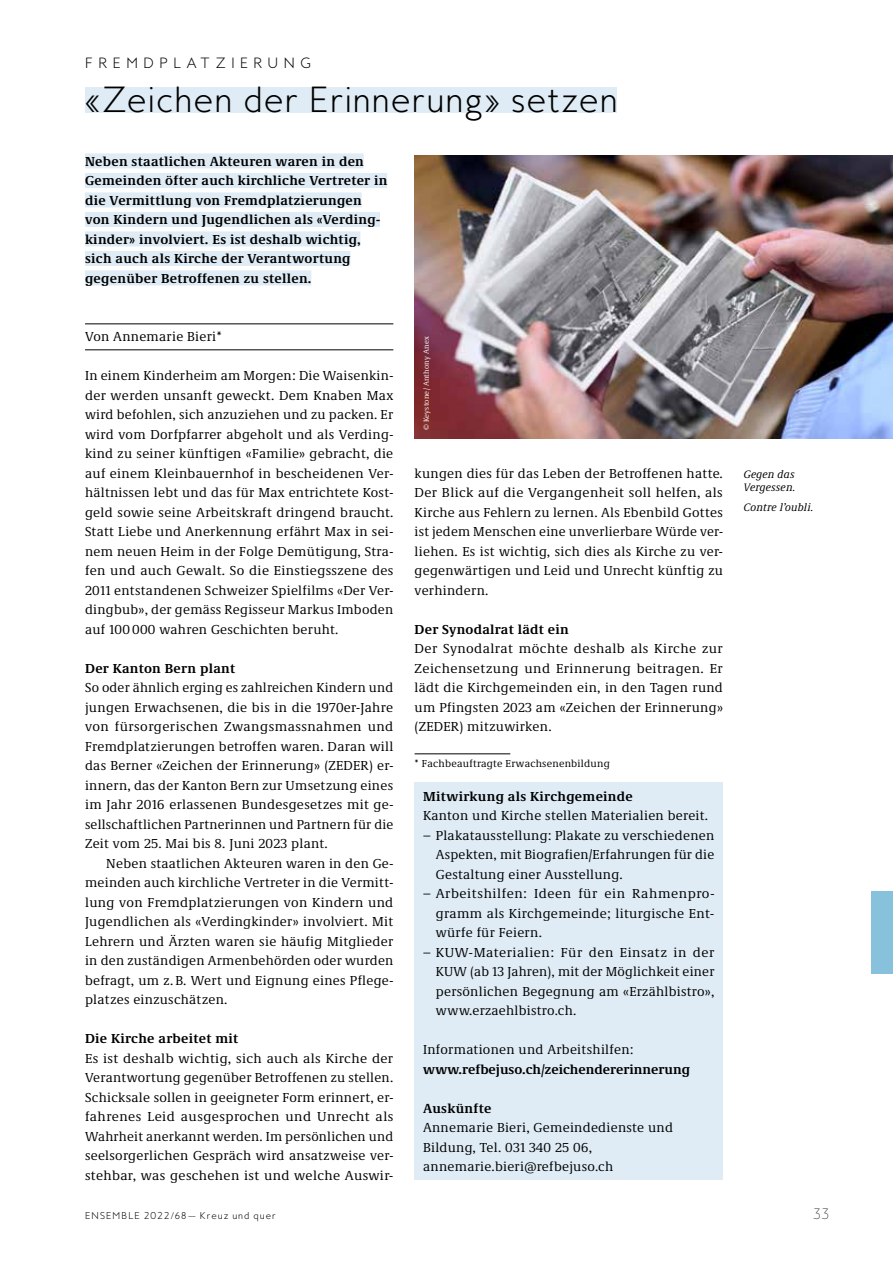
<style>
.page{position:relative;width:893px;height:1263px;background:#fff}
.page>*{position:absolute;margin:0;border:0;box-sizing:border-box;transform-origin:0 0}
.t1{font:300 33px "MB Empire";letter-spacing:.03em;color:#000}
.t2{font:13.5px/19.5px "Demos Next Pro";letter-spacing:.02em;color:#000;text-align:justify}
.t3{font:700 13.5px/19.5px "Demos Next Pro";letter-spacing:.02em;color:#000}
.t4{font:700 13.5px "Demos Next Pro";color:#000}
.t5{font:13.5px "Demos Next Pro";letter-spacing:.04em;color:#000}
.t6{font:300 13.5px "MB Empire";letter-spacing:.4em;color:#000}
.t7{font:100 13.5px "MB Empire";color:#000}
.t8{font:italic 11.25px/13.5px "Demos Next Pro";letter-spacing:.02em;color:#000}
.t9{font:10.5px "Demos Next Pro";letter-spacing:.02em;color:#000}
.t10{font:300 9px "MB Empire";letter-spacing:.115em;color:#000}
.t11{font:7.5px "Demos Next Pro";letter-spacing:.02em;color:#fff}
</style>
<div class="page">
<div style="left:85px;top:153px;width:279px;height:15px;background:#dfecf5"></div>
<div style="left:85px;top:173px;width:302px;height:15px;background:#dfecf5"></div>
<div style="left:85px;top:192px;width:277px;height:15px;background:#dfecf5"></div>
<div style="left:85px;top:212px;width:295px;height:15px;background:#dfecf5"></div>
<div style="left:85px;top:231px;width:275px;height:15px;background:#dfecf5"></div>
<div style="left:85px;top:251px;width:265px;height:15px;background:#dfecf5"></div>
<div style="left:85px;top:270px;width:226px;height:15px;background:#dfecf5"></div>
<hr style="left:85px;top:324px;width:308px;height:1px;background:#000">
<hr style="left:85px;top:350px;width:308px;height:1px;background:#000">
<div style="left:85px;top:87px;width:532px;height:25px;background:#dfecf5"></div>
<hr style="left:415px;top:753px;width:95px;height:1px;background:#000">
<div style="left:415px;top:782px;width:308px;height:398px;background:#dfecf5"></div>
<img style="left:415px;top:155px;width:478px;height:284px">
<div style="left:872px;top:891px;width:21px;height:83px;background:#87c1db"></div>
<p class="t6" style="left:85px;top:54px;width:228px">FREMDPLATZIERUNG</p>
<h1 class="t1" style="left:85px;top:78px;width:534px">«Zeichen der Erinnerung» setzen</h1>
<p class="t3" style="left:85px;top:150px;width:304px">Neben staatlichen Akteuren waren in den Gemeinden öfter auch kirchliche Vertreter in die Vermittlung von Fremdplatzierungen von Kindern und Jugendlichen als «Verding&shy;kinder» involviert. Es ist deshalb wichtig, sich auch als Kirche der Verantwortung gegenüber Betroffenen zu stellen.</p>
<p class="t2" style="left:85px;top:326px;width:138px">Von Annemarie Bieri*</p>
<p class="t2" style="left:85px;top:365px;width:310px">In einem Kinderheim am Morgen: Die Waisenkin&shy;der werden unsanft geweckt. Dem Knaben Max wird befohlen, sich anzuziehen und zu packen. Er wird vom Dorfpfarrer abgeholt und als Verding&shy;kind zu seiner künftigen «Familie» gebracht, die auf einem Kleinbauernhof in bescheidenen Ver&shy;hältnissen lebt und das für Max entrichtete Kost&shy;geld sowie seine Arbeitskraft dringend braucht.<br>Statt Liebe und Anerkennung erfährt Max in sei&shy;nem neuen Heim in der Folge Demütigung, Stra&shy;fen und auch Gewalt. So die Einstiegsszene des 2011 entstandenen Schweizer Spielfilms «Der Ver&shy;dingbub», der gemäss Regisseur Markus Imboden auf 100 000 wahren Geschichten beruht.</p>
<p class="t3" style="left:85px;top:657px;width:152px">Der Kanton Bern plant</p>
<p class="t2" style="left:85px;top:677px;width:310px">So oder ähnlich erging es zahlreichen Kindern und jungen Erwachsenen, die bis in die 1970er-Jahre von fürsorgerischen Zwangsmassnahmen und Fremdplatzierungen betroffen waren. Daran will das Berner «Zeichen der Erinnerung» (ZEDER) er&shy;innern, das der Kanton Bern zur Umsetzung eines im Jahr 2016 erlassenen Bundesgesetzes mit ge&shy;sellschaftlichen Partnerinnen und Partnern für die Zeit vom 25. Mai bis 8. Juni 2023 plant.</p>
<p class="t2" style="left:85px;top:853px;width:310px;text-indent:21px">Neben staatlichen Akteuren waren in den Ge&shy;meinden auch kirchliche Vertreter in die Vermitt&shy;lung von Fremdplatzierungen von Kindern und Jugendlichen als «Verdingkinder» involviert. Mit Lehrern und Ärzten waren sie häufig Mitglieder in den zuständigen Armenbehörden oder wurden befragt, um z. B. Wert und Eignung eines Pflege&shy;platzes einzuschätzen.</p>
<p class="t3" style="left:85px;top:1028px;width:155px">Die Kirche arbeitet mit</p>
<p class="t2" style="left:85px;top:1048px;width:310px">Es ist deshalb wichtig, sich auch als Kirche der Verantwortung gegenüber Betroffenen zu stellen.<br>Schicksale sollen in geeigneter Form erinnert, er&shy;fahrenes Leid ausgesprochen und Unrecht als Wahrheit anerkannt werden. Im persönlichen und seelsorgerlichen Gespräch wird ansatzweise ver&shy;stehbar, was geschehen ist und welche Auswir-</p>
<p class="t11" style="left:421px;top:430px;width:95px;rotate:-90deg">© Keystone / Anthony Anex</p>
<p class="t2" style="left:415px;top:463px;width:310px">kungen dies für das Leben der Betroffenen hatte.<br>Der Blick auf die Vergangenheit soll helfen, als Kirche aus Fehlern zu lernen. Als Ebenbild Gottes ist jedem Menschen eine unverlierbare Würde ver&shy;liehen. Es ist wichtig, sich dies als Kirche zu ver&shy;gegenwärtigen und Leid und Unrecht künftig zu verhindern.</p>
<p class="t3" style="left:415px;top:618px;width:156px">Der Synodalrat lädt ein</p>
<p class="t2" style="left:415px;top:638px;width:310px">Der Synodalrat möchte deshalb als Kirche zur Zeichensetzung und Erinnerung beitragen. Er lädt die Kirchgemeinden ein, in den Tagen rund um Pfingsten 2023 am «Zeichen der Erinnerung» (ZEDER) mitzuwirken.</p>
<p class="t9" style="left:415px;top:756px;width:197px">* Fachbeauftragte Erwachsenenbildung</p>
<p class="t3" style="left:423px;top:785px;width:211px">Mitwirkung als Kirchgemeinde</p>
<p class="t2" style="left:423px;top:805px;width:287px">Kanton und Kirche stellen Materialien bereit.</p>
<p class="t2" style="left:423px;top:825px;width:293px">− Plakatausstellung: Plakate zu verschiedenen</p>
<p class="t2" style="left:436px;top:844px;width:280px">Aspekten, mit Biografien/Erfahrungen für die</p>
<p class="t2" style="left:436px;top:864px;width:188px">Gestaltung einer Ausstellung.</p>
<p class="t5" style="left:423px;top:884px;width:293px">− Arbeitshilfen: Ideen für ein Rahmenpro-</p>
<p class="t2" style="left:436px;top:903px;width:280px">gramm als Kirchgemeinde; liturgische Ent-</p>
<p class="t2" style="left:436px;top:922px;width:108px">würfe für Feiern.</p>
<p class="t2" style="left:423px;top:942px;width:293px">− KUW-Materialien: Für den Einsatz in der</p>
<p class="t2" style="left:436px;top:961px;width:280px">KUW (ab 13 Jahren), mit der Möglichkeit einer</p>
<p class="t2" style="left:436px;top:981px;width:280px">persönlichen Begegnung am «Erzählbistro»,</p>
<p class="t2" style="left:436px;top:1000px;width:142px">www.erzaehlbistro.ch.</p>
<p class="t2" style="left:423px;top:1039px;width:212px">Informationen und Arbeitshilfen:</p>
<p class="t4" style="left:423px;top:1059px;width:268px">www.refbejuso.ch/zeichendererinnerung</p>
<p class="t3" style="left:423px;top:1097px;width:70px">Auskünfte</p>
<p class="t2" style="left:423px;top:1117px;width:251px;text-align:left">Annemarie Bieri, Gemeindedienste und<br>Bildung, Tel. 031 340 25 06, annemarie.bieri@refbejuso.ch</p>
<p class="t8" style="left:744px;top:467px;width:53px">Gegen das<br>Vergessen.</p>
<p class="t8" style="left:744px;top:500px;width:71px">Contre l’oubli.</p>
<p class="t10" style="left:85px;top:1209px;width:192px">ENSEMBLE 2022/68 —– Kreuz und quer</p>
<p class="t7" style="left:813px;top:1205px;width:18px">33</p>
</div>
